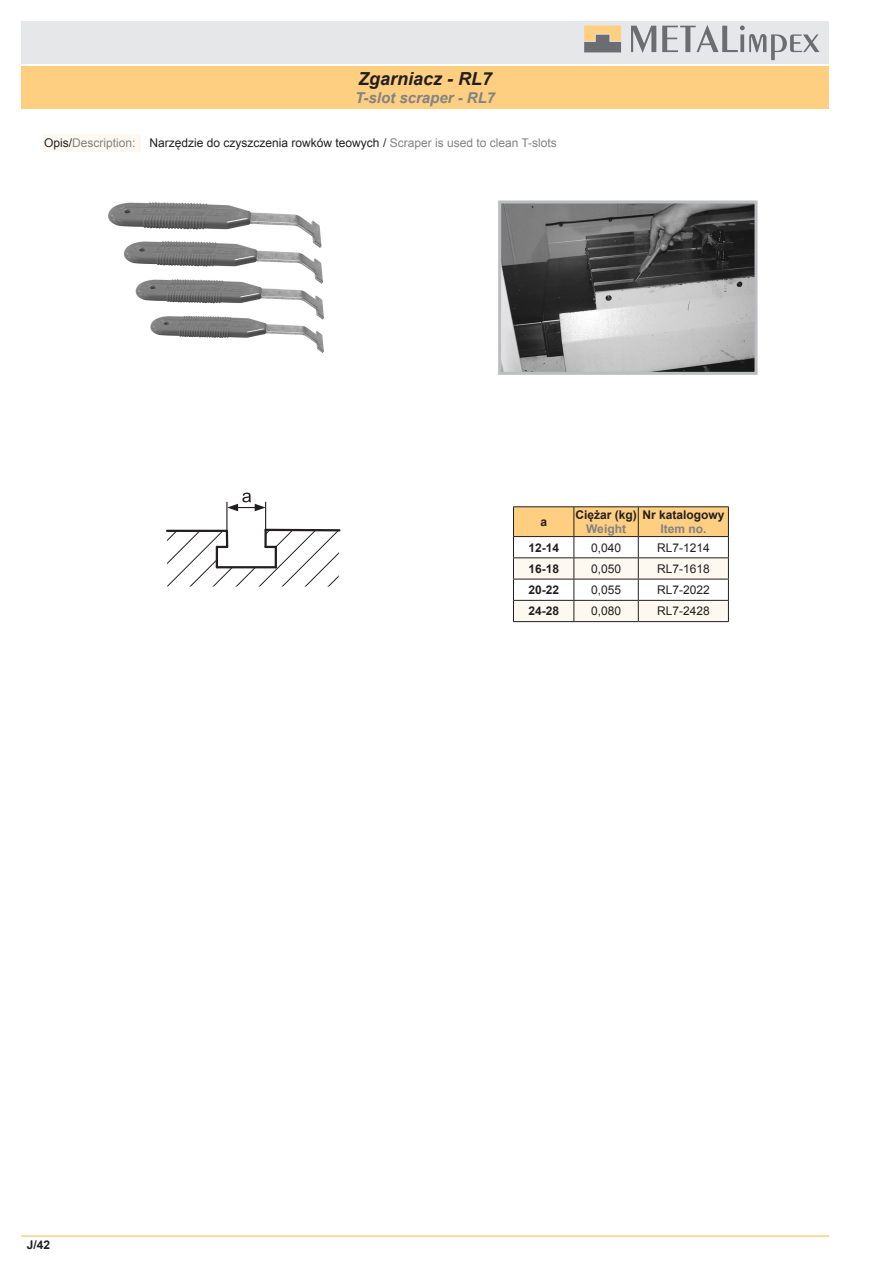
<style>
.page{position:relative;width:893px;height:1263px;background:#fff}
.page>*{position:absolute;margin:0;border:0;box-sizing:border-box;transform-origin:0 0}
.t1{font:italic 700 18px "Arial";color:#231f20}
.t2{font:italic 700 15px "Arial";color:#808285}
.t3{font:12px "Arial";color:#231f20}
.t4{font:700 12px "Arial";color:#231f20}
.t5{font:12px "Arial";color:#808285}
.t6{font:700 12px "Arial";color:#808285}
.s1{color:#231f20}
.s2{color:#808285}
</style>
<div class="page">
<div style="left:21px;top:21px;width:808px;height:43px;background:#e6e7e9"></div>
<svg style="left:584px;top:25px;width:37px;height:27px"></svg>
<svg style="left:631px;top:26px;width:25px;height:27px"></svg>
<svg style="left:662px;top:25px;width:157px;height:35px"></svg>
<hr style="left:21px;top:1235px;width:808px;height:2px;background:#fece81">
<hr style="left:513px;top:506px;width:61px;height:1px;background:#231f20">
<hr style="left:574px;top:506px;width:64px;height:1px;background:#231f20">
<hr style="left:638px;top:506px;width:91px;height:1px;background:#231f20">
<svg style="left:513px;top:507px;width:216px;height:114px"></svg>
<hr style="left:513px;top:621px;width:61px;height:1px;background:#231f20">
<hr style="left:574px;top:621px;width:64px;height:1px;background:#231f20">
<hr style="left:638px;top:621px;width:91px;height:1px;background:#231f20">
<div style="left:21px;top:66px;width:808px;height:42px;background:#fece81"></div>
<img style="left:108px;top:203px;width:215px;height:149px">
<svg style="left:167px;top:493px;width:172px;height:94px"></svg>
<img style="left:502px;top:204px;width:251px;height:167px">
<div style="left:498px;top:200px;width:259px;height:175px;border:3px solid #bcbdc0"></div>
<div style="left:43px;top:135px;width:98px;height:17px;background:#fef9f0"></div>
<p class="t1" style="left:358px;top:66px;width:136px">Zgarniacz - RL7</p>
<p class="t2" style="left:355px;top:87px;width:142px">T-slot scraper - RL7</p>
<p class="t5" style="left:44px;top:135px;width:93px"><span class="s1">Opis/</span>Description:</p>
<p class="t3" style="left:150px;top:135px;width:409px">Narzędzie do czyszczenia rowków teowych / <span class="s2">Scraper is used to clean T-slots</span></p>
<p class="t4" style="left:540px;top:514px;width:8px">a</p>
<p class="t4" style="left:575px;top:507px;width:63px">Ciężar (kg)</p>
<p class="t6" style="left:586px;top:521px;width:41px">Weight</p>
<p class="t4" style="left:642px;top:507px;width:84px">Nr katalogowy</p>
<p class="t6" style="left:660px;top:521px;width:48px">Item no.</p>
<p class="t4" style="left:27px;top:1237px;width:25px">J/42</p>
<p class="t4" style="left:528px;top:539px;width:32px">12-14</p>
<p class="t3" style="left:591px;top:539px;width:32px">0,040</p>
<p class="t3" style="left:657px;top:539px;width:54px">RL7-1214</p>
<p class="t4" style="left:528px;top:561px;width:32px">16-18</p>
<p class="t3" style="left:591px;top:561px;width:32px">0,050</p>
<p class="t3" style="left:657px;top:561px;width:54px">RL7-1618</p>
<p class="t4" style="left:528px;top:582px;width:32px">20-22</p>
<p class="t3" style="left:591px;top:582px;width:32px">0,055</p>
<p class="t3" style="left:657px;top:582px;width:54px">RL7-2022</p>
<p class="t4" style="left:528px;top:603px;width:32px">24-28</p>
<p class="t3" style="left:591px;top:603px;width:32px">0,080</p>
<p class="t3" style="left:657px;top:603px;width:54px">RL7-2428</p>
</div>
